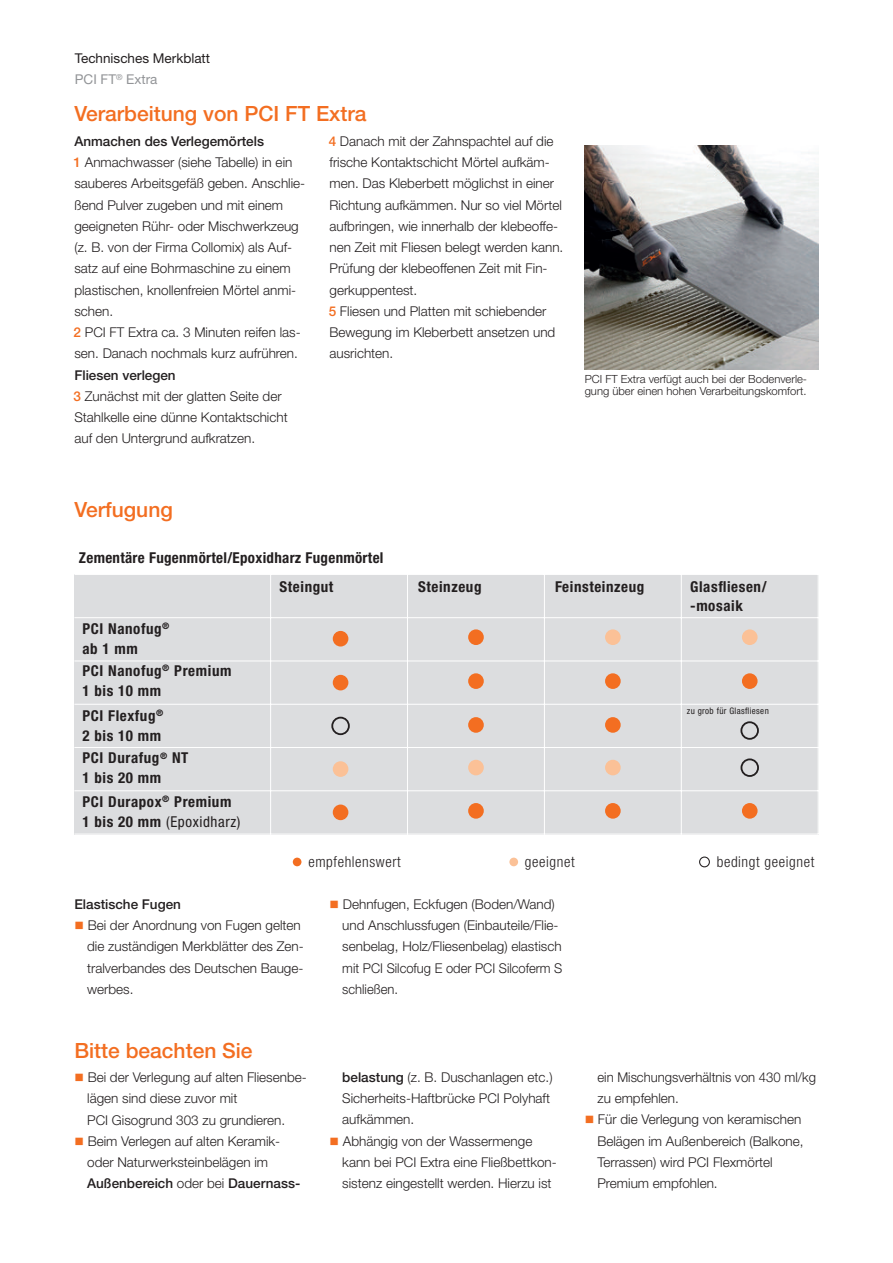
<style>
.page{position:relative;width:893px;height:1263px;background:#fff}
.page>*{position:absolute;margin:0;border:0;box-sizing:border-box;transform-origin:0 0}
.t1{font:500 21px "Helvetica Neue LT Pro";color:#f36e21}
.t2{font:700 condensed 15px/20px "Helvetica Neue LT Pro";letter-spacing:.04em;color:#231f20}
.t3{font:700 condensed 15px "Helvetica Neue LT Pro";letter-spacing:.02em;color:#231f20}
.t4{font:300 condensed 15px "Helvetica Neue LT Pro";letter-spacing:.04em;color:#231f20}
.t5{font:300 13.5px/21.3px "Helvetica Neue LT Pro";color:#231f20}
.t6{font:13.5px/21.3px "Helvetica Neue LT Pro";color:#231f20}
.t7{font:500 13.5px "Helvetica Neue LT Pro";color:#231f20}
.t8{font:300 11.25px/12px "Helvetica Neue LT Pro";color:#231f20}
.t9{font:condensed 9px "Helvetica Neue LT Pro";letter-spacing:.04em;color:#231f20}
.s1{color:#939598}
.s2{font-weight:500}
.s3{font-weight:500;color:#f36e21}
.s4{font-weight:400}
.s5{color:#f36e21}
</style>
<div class="page">
<img style="left:585px;top:145px;width:234px;height:225px">
<div style="left:74px;top:574px;width:197px;height:44px;background:#dcdddf"></div>
<div style="left:271px;top:574px;width:136px;height:44px;background:#dcdddf"></div>
<div style="left:407px;top:574px;width:137px;height:44px;background:#dcdddf"></div>
<div style="left:544px;top:574px;width:137px;height:44px;background:#dcdddf"></div>
<div style="left:681px;top:574px;width:138px;height:44px;background:#dcdddf"></div>
<div style="left:74px;top:618px;width:197px;height:43px;background:#dcdddf"></div>
<div style="left:271px;top:618px;width:136px;height:43px;background:#dcdddf"></div>
<div style="left:333px;top:631px;width:15px;height:15px;background:#f36e21;border-radius:50%"></div>
<div style="left:407px;top:618px;width:137px;height:43px;background:#dcdddf"></div>
<div style="left:468px;top:629px;width:16px;height:16px;background:#f36e21;border-radius:50%"></div>
<div style="left:544px;top:618px;width:137px;height:43px;background:#dcdddf"></div>
<div style="left:605px;top:629px;width:16px;height:16px;background:#fbc197;border-radius:50%"></div>
<div style="left:681px;top:618px;width:138px;height:43px;background:#dcdddf"></div>
<div style="left:742px;top:629px;width:16px;height:16px;background:#fbc197;border-radius:50%"></div>
<div style="left:74px;top:661px;width:197px;height:43px;background:#dcdddf"></div>
<div style="left:271px;top:661px;width:136px;height:43px;background:#dcdddf"></div>
<div style="left:333px;top:675px;width:15px;height:15px;background:#f36e21;border-radius:50%"></div>
<div style="left:407px;top:661px;width:137px;height:43px;background:#dcdddf"></div>
<div style="left:468px;top:673px;width:16px;height:16px;background:#f36e21;border-radius:50%"></div>
<div style="left:544px;top:661px;width:137px;height:43px;background:#dcdddf"></div>
<div style="left:605px;top:673px;width:16px;height:16px;background:#f36e21;border-radius:50%"></div>
<div style="left:681px;top:661px;width:138px;height:43px;background:#dcdddf"></div>
<div style="left:742px;top:673px;width:16px;height:16px;background:#f36e21;border-radius:50%"></div>
<div style="left:74px;top:705px;width:197px;height:43px;background:#dcdddf"></div>
<div style="left:271px;top:705px;width:136px;height:43px;background:#dcdddf"></div>
<svg style="left:331px;top:717px;width:19px;height:18px"></svg>
<div style="left:407px;top:705px;width:137px;height:43px;background:#dcdddf"></div>
<div style="left:468px;top:717px;width:16px;height:16px;background:#f36e21;border-radius:50%"></div>
<div style="left:544px;top:705px;width:137px;height:43px;background:#dcdddf"></div>
<div style="left:605px;top:717px;width:16px;height:16px;background:#f36e21;border-radius:50%"></div>
<div style="left:681px;top:705px;width:138px;height:43px;background:#dcdddf"></div>
<svg style="left:740px;top:721px;width:19px;height:19px"></svg>
<div style="left:74px;top:748px;width:197px;height:43px;background:#dcdddf"></div>
<div style="left:271px;top:748px;width:136px;height:43px;background:#dcdddf"></div>
<div style="left:333px;top:761px;width:15px;height:16px;background:#fbc197;border-radius:50%"></div>
<div style="left:407px;top:748px;width:137px;height:43px;background:#dcdddf"></div>
<div style="left:468px;top:760px;width:16px;height:15px;background:#fbc197;border-radius:50%"></div>
<div style="left:544px;top:748px;width:137px;height:43px;background:#dcdddf"></div>
<div style="left:605px;top:760px;width:16px;height:15px;background:#fbc197;border-radius:50%"></div>
<div style="left:681px;top:748px;width:138px;height:43px;background:#dcdddf"></div>
<svg style="left:740px;top:758px;width:19px;height:19px"></svg>
<div style="left:74px;top:791px;width:197px;height:43px;background:#dcdddf"></div>
<div style="left:271px;top:791px;width:136px;height:43px;background:#dcdddf"></div>
<div style="left:333px;top:804px;width:15px;height:16px;background:#f36e21;border-radius:50%"></div>
<div style="left:407px;top:791px;width:137px;height:43px;background:#dcdddf"></div>
<div style="left:468px;top:803px;width:16px;height:16px;background:#f36e21;border-radius:50%"></div>
<div style="left:544px;top:791px;width:137px;height:43px;background:#dcdddf"></div>
<div style="left:605px;top:803px;width:16px;height:16px;background:#f36e21;border-radius:50%"></div>
<div style="left:681px;top:791px;width:138px;height:43px;background:#dcdddf"></div>
<div style="left:742px;top:803px;width:16px;height:16px;background:#f36e21;border-radius:50%"></div>
<hr style="left:74px;top:790px;width:745px;height:1px;background:#fff">
<hr style="left:74px;top:747px;width:745px;height:1px;background:#fff">
<hr style="left:74px;top:661px;width:745px;height:1px;background:#fff">
<hr style="left:74px;top:617px;width:745px;height:1px;background:#fff">
<hr style="left:74px;top:574px;width:745px;height:1px;background:#fff">
<hr style="left:818px;top:574px;width:1px;height:260px;background:#fff">
<hr style="left:681px;top:532px;width:1px;height:302px;background:#fff">
<hr style="left:544px;top:574px;width:1px;height:260px;background:#fff">
<hr style="left:407px;top:574px;width:1px;height:260px;background:#fff">
<hr style="left:270px;top:574px;width:1px;height:260px;background:#fff">
<div style="left:293px;top:858px;width:8px;height:8px;background:#f36e21;border-radius:50%"></div>
<div style="left:509px;top:858px;width:9px;height:8px;background:#fbc197;border-radius:50%"></div>
<svg style="left:699px;top:856px;width:11px;height:11px"></svg>
<p class="t6" style="left:75px;top:49px;width:137px">Technisches Merkblatt<br><span class="s1">PCI FT</span><sup>®</sup> <span class="s1">Extra</span></p>
<h1 class="t1" style="left:74px;top:106px;width:294px">Verarbeitung von PCI FT Extra</h1>
<p class="t5" style="left:74px;top:132px;width:233px"><span class="s2">Anmachen des Verlegemörtels<br></span><span class="s3">1</span> Anmachwasser (siehe Tabelle) in ein sauberes Arbeitsgefäß geben. Anschlie&shy;ßend Pulver zugeben und mit einem geeigneten Rühr- oder Mischwerkzeug (z. B. von der Firma Collomix) als Auf&shy;satz auf eine Bohrmaschine zu einem plastischen, knollenfreien Mörtel anmi&shy;schen.<br><span class="s3">2</span> PCI FT Extra ca. 3 Minuten reifen las&shy;sen. Danach nochmals kurz aufrühren.</p>
<p class="t5" style="left:74px;top:365px;width:216px"><span class="s2">Fliesen verlegen<br></span><span class="s3">3</span> Zunächst mit der glatten Seite der<br>Stahlkelle eine dünne Kontaktschicht auf den Untergrund aufkratzen.</p>
<h1 class="t1" style="left:74px;top:502px;width:100px">Verfugung</h1>
<p class="t5" style="left:329px;top:132px;width:236px"><span class="s3">4</span> Danach mit der Zahnspachtel auf die frische Kontaktschicht Mörtel aufkäm&shy;men. Das Kleberbett möglichst in einer Richtung aufkämmen. Nur so viel Mörtel aufbringen, wie innerhalb der klebeoffe&shy;nen Zeit mit Fliesen belegt werden kann.<br>Prüfung der klebeoffenen Zeit mit Fin&shy;gerkuppentest.<br><span class="s3">5</span> Fliesen und Platten mit schiebender Bewegung im Kleberbett ansetzen und ausrichten.</p>
<p class="t3" style="left:79px;top:553px;width:306px">Zementäre Fugenmörtel/Epoxidharz Fugenmörtel</p>
<p class="t8" style="left:585px;top:374px;width:224px">PCI FT Extra verfügt auch bei der Bodenverle&shy;gung über einen hohen Verarbeitungskomfort.</p>
<p class="t2" style="left:279px;top:577px;width:55px">Steingut</p>
<p class="t2" style="left:418px;top:577px;width:65px">Steinzeug</p>
<p class="t2" style="left:555px;top:577px;width:91px">Feinsteinzeug</p>
<p class="t2" style="left:690px;top:577px;width:78px">Glasfliesen/ -mosaik</p>
<p class="t2" style="left:82px;top:620px;width:89px">PCI Nanofug<sup>® </sup>ab 1 mm</p>
<p class="t2" style="left:82px;top:662px;width:151px">PCI Nanofug<sup>®</sup> Premium<br>1 bis 10 mm</p>
<p class="t2" style="left:82px;top:707px;width:82px">PCI Flexfug<sup>®<br></sup>2 bis 10 mm</p>
<p class="t9" style="left:687px;top:708px;width:84px">zu grob für Glasfliesen</p>
<p class="t2" style="left:82px;top:749px;width:108px">PCI Durafug<sup>®</sup> NT<br>1 bis 20 mm</p>
<p class="t2" style="left:82px;top:793px;width:160px">PCI Durapox<sup>®</sup> Premium<br>1 bis 20 mm <span class="s4">(Epoxidharz)</span></p>
<p class="t4" style="left:308px;top:857px;width:94px">empfehlenswert</p>
<p class="t4" style="left:525px;top:857px;width:51px">geeignet</p>
<p class="t4" style="left:717px;top:857px;width:99px">bedingt geeignet</p>
<p class="t7" style="left:74px;top:899px;width:108px">Elastische Fugen</p>
<p class="t5" style="left:87px;top:916px;width:218px;text-indent:-13px"><span class="s5">■</span> Bei der Anordnung von Fugen gelten die zuständigen Merkblätter des Zen&shy;tralverbandes des Deutschen Bauge&shy;werbes.</p>
<h1 class="t1" style="left:74px;top:1042px;width:180px">Bitte beachten Sie</h1>
<p class="t5" style="left:87px;top:1068px;width:221px;text-indent:-13px"><span class="s5">■</span> Bei der Verlegung auf alten Fliesenbe&shy;lägen sind diese zuvor mit<br>PCI Gisogrund 303 zu grundieren.</p>
<p class="t5" style="left:87px;top:1132px;width:215px;text-indent:-13px"><span class="s5">■</span> Beim Verlegen auf alten Keramik&shy;oder Naturwerksteinbelägen im<br><span class="s2">Außenbereich</span> oder bei <span class="s2">Dauernass-</span></p>
<p class="t5" style="left:342px;top:895px;width:222px;text-indent:-13px"><span class="s5">■</span> Dehnfugen, Eckfugen (Boden/Wand) und Anschlussfugen (Einbauteile/Flie&shy;senbelag, Holz/Fliesenbelag) elastisch mit PCI Silcofug E oder PCI Silcoferm S schließen.</p>
<p class="t5" style="left:342px;top:1068px;width:212px"><span class="s2">belastung</span> (z. B. Duschanlagen etc.)<br>Sicherheits-Haftbrücke PCI Polyhaft aufkämmen.</p>
<p class="t5" style="left:342px;top:1131px;width:216px;text-indent:-13px"><span class="s5">■</span> Abhängig von der Wassermenge kann bei PCI Extra eine Fließbettkon&shy;sistenz eingestellt werden. Hierzu ist</p>
<p class="t5" style="left:597px;top:1068px;width:220px">ein Mischungsverhältnis von 430 ml/kg zu empfehlen.</p>
<p class="t5" style="left:597px;top:1110px;width:208px;text-indent:-13px"><span class="s5">■</span> Für die Verlegung von keramischen<br>Belägen im Außenbereich (Balkone,<br>Terrassen) wird PCI Flexmörtel<br>Premium empfohlen.</p>
</div>
